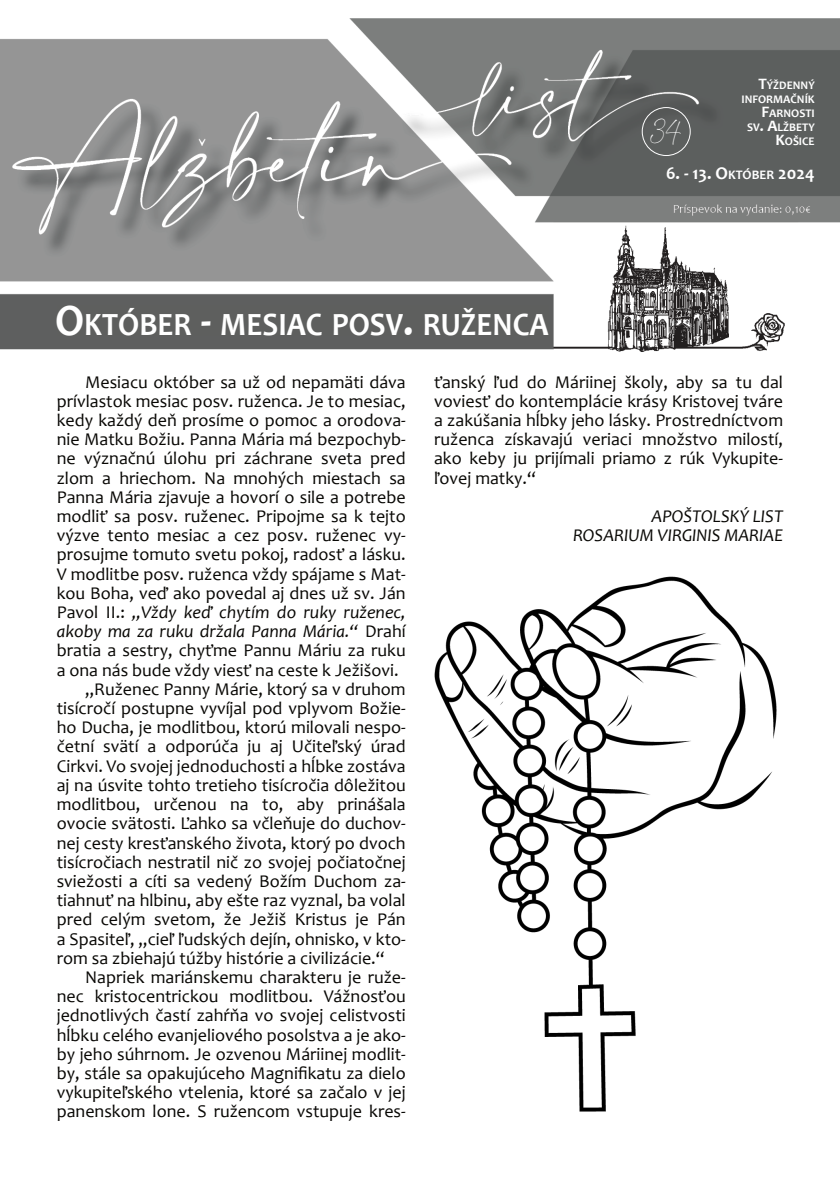
<style>
.page{position:relative;width:840px;height:1191px;background:#fff}
.page>*{position:absolute;margin:0;border:0;box-sizing:border-box;transform-origin:0 0}
.t1{font:700 32.6px "Candara";color:#fff;scale:.93 1}
.t2{font:18px/19.2px "Candara";color:#080704;text-align:justify}
.t3{font:italic 18px/19.2px "Candara";color:#080704;text-align:right}
.t4{font:700 18px "Candara";color:#fff}
.t5{font:12px "Amalfi Coast";color:#fff}
.t6{font:700 11.6px/14px "Candara";color:#fff;text-align:right}
.s1{font-size:16px}
.s2{font-size:45px}
.s3{font-size:13px}
.s4{font-style:normal}
</style>
<div class="page">
<img style="left:0;top:18px;width:839px;height:334px">
<div style="left:641px;top:107px;width:49px;height:49px;border:1px solid #fff;border-radius:50%"></div>
<div style="left:57px;top:306px;width:491px;height:30px;background:#615f5e"></div>
<div style="left:648px;top:120px;width:35px;height:16px;background:#615f5e"></div>
<img style="left:434px;top:576px;width:343px;height:536px">
<p class="t5" style="left:651px;top:124px;width:30px">34</p>
<p class="t6" style="left:741px;top:79px;width:75px"><span class="s1">T</span>ÝŽDENNÝ<br>INFORMAČNÍK<br><span class="s1">F</span>ARNOSTI<br>SV<span class="s1">. A</span>LŽBETY<br><span class="s1">K</span>OŠICE</p>
<h1 class="t1" style="left:55px;top:311px;width:531px"><span class="s2">O</span>KTÓBER <span class="s2">-</span> MESIAC POSV<span class="s2">.</span> RUŽENCA</h1>
<p class="t4" style="left:665px;top:166px;width:150px">6. - 13. O<span class="s3">KTÓBER</span> 2024</p>
<p class="t2" style="left:85px;top:374px;width:322px">Mesiacu október sa už od nepamäti dáva</p>
<p class="t2" style="left:57px;top:393px;width:350px">prívlastok mesiac posv. ruženca. Je to mesiac,</p>
<p class="t2" style="left:57px;top:412px;width:350px">kedy každý deň prosíme o pomoc a orodova-</p>
<p class="t2" style="left:57px;top:431px;width:350px">nie Matku Božiu. Panna Mária má bezpochyb-</p>
<p class="t2" style="left:57px;top:451px;width:350px">ne význačnú úlohu pri záchrane sveta pred</p>
<p class="t2" style="left:57px;top:470px;width:350px">zlom a hriechom. Na mnohých miestach sa</p>
<p class="t2" style="left:57px;top:489px;width:350px">Panna Mária zjavuje a hovorí o sile a potrebe</p>
<p class="t2" style="left:57px;top:508px;width:350px">modliť sa posv. ruženec. Pripojme sa k tejto</p>
<p class="t2" style="left:57px;top:527px;width:350px">výzve tento mesiac a cez posv. ruženec vy-</p>
<p class="t2" style="left:57px;top:547px;width:350px">prosujme tomuto svetu pokoj, radosť a lásku.</p>
<p class="t2" style="left:57px;top:566px;width:350px">V modlitbe posv. ruženca vždy spájame s Mat-</p>
<p class="t2" style="left:57px;top:585px;width:350px">kou Boha, veď ako povedal aj dnes už sv. Ján</p>
<p class="t3" style="left:57px;top:604px;width:350px"><span class="s4">Pavol II.:</span> „Vždy keď chytím do ruky ruženec,</p>
<p class="t3" style="left:57px;top:623px;width:350px">akoby ma za ruku držala Panna Mária.“ <span class="s4">Drahí</span></p>
<p class="t2" style="left:57px;top:643px;width:350px">bratia a sestry, chyťme Pannu Máriu za ruku</p>
<p class="t2" style="left:57px;top:662px;width:343px">a ona nás bude vždy viesť na ceste k Ježišovi.</p>
<p class="t2" style="left:85px;top:681px;width:322px">„Ruženec Panny Márie, ktorý sa v druhom</p>
<p class="t2" style="left:57px;top:700px;width:350px">tisícročí postupne vyvíjal pod vplyvom Božie-</p>
<p class="t2" style="left:57px;top:719px;width:350px">ho Ducha, je modlitbou, ktorú milovali nespo-</p>
<p class="t2" style="left:57px;top:739px;width:350px">četní svätí a odporúča ju aj Učiteľský úrad</p>
<p class="t2" style="left:57px;top:758px;width:350px">Cirkvi. Vo svojej jednoduchosti a hĺbke zostáva</p>
<p class="t2" style="left:57px;top:777px;width:350px">aj na úsvite tohto tretieho tisícročia dôležitou</p>
<p class="t2" style="left:57px;top:796px;width:350px">modlitbou, určenou na to, aby prinášala</p>
<p class="t2" style="left:57px;top:815px;width:350px">ovocie svätosti. Ľahko sa včleňuje do duchov-</p>
<p class="t2" style="left:57px;top:835px;width:350px">nej cesty kresťanského života, ktorý po dvoch</p>
<p class="t2" style="left:57px;top:854px;width:350px">tisícročiach nestratil nič zo svojej počiatočnej</p>
<p class="t2" style="left:57px;top:873px;width:350px">sviežosti a cíti sa vedený Božím Duchom za-</p>
<p class="t2" style="left:57px;top:892px;width:350px">tiahnuť na hlbinu, aby ešte raz vyznal, ba volal</p>
<p class="t2" style="left:57px;top:911px;width:350px">pred celým svetom, že Ježiš Kristus je Pán</p>
<p class="t2" style="left:57px;top:931px;width:350px">a Spasiteľ, „cieľ ľudských dejín, ohnisko, v kto-</p>
<p class="t2" style="left:57px;top:950px;width:329px">rom sa zbiehajú túžby histórie a civilizácie.“</p>
<p class="t2" style="left:85px;top:969px;width:322px">Napriek mariánskemu charakteru je ruže-</p>
<p class="t2" style="left:57px;top:988px;width:350px">nec kristocentrickou modlitbou. Vážnosťou</p>
<p class="t2" style="left:57px;top:1007px;width:350px">jednotlivých častí zahŕňa vo svojej celistvosti</p>
<p class="t2" style="left:57px;top:1027px;width:350px">hĺbku celého evanjeliového posolstva a je ako-</p>
<p class="t2" style="left:57px;top:1046px;width:350px">by jeho súhrnom. Je ozvenou Máriinej modlit-</p>
<p class="t2" style="left:57px;top:1065px;width:350px">by, stále sa opakujúceho Magnifikatu za dielo</p>
<p class="t2" style="left:57px;top:1084px;width:350px">vykupiteľského vtelenia, ktoré sa začalo v jej</p>
<p class="t2" style="left:57px;top:1103px;width:350px">panenskom lone. S ružencom vstupuje kres-</p>
<p class="t2" style="left:434px;top:374px;width:350px">ťanský ľud do Máriinej školy, aby sa tu dal voviesť do kontemplácie krásy Kristovej tváre a zakúšania hĺbky jeho lásky. Prostredníctvom ruženca získavajú veriaci množstvo milostí, ako keby ju prijímali priamo z rúk Vykupite&shy;ľovej matky.“</p>
<p class="t3" style="left:572px;top:508px;width:211px">APOŠTOLSKÝ LIST<br>ROSARIUM VIRGINIS MARIAE</p>
</div>
